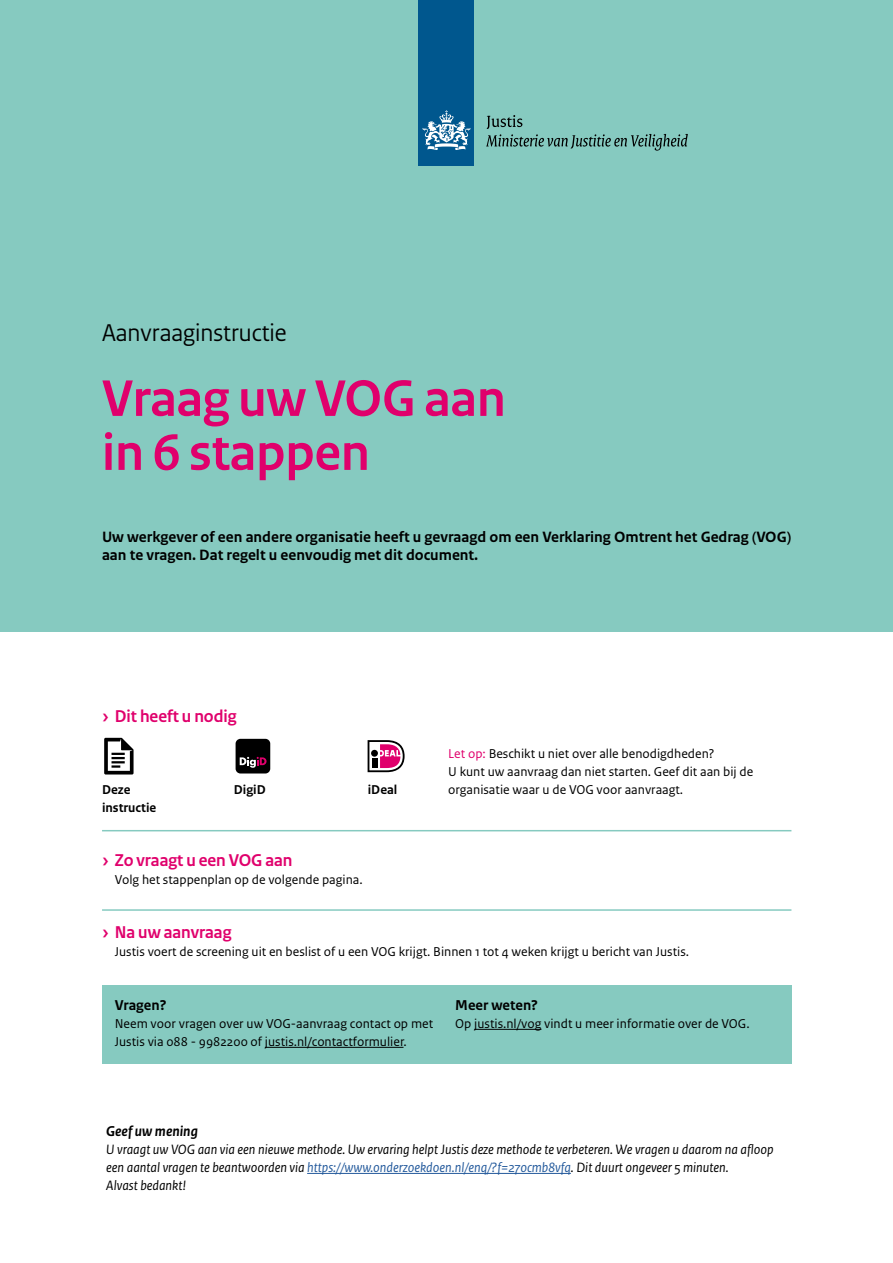
<style>
.page{position:relative;width:893px;height:1263px;background:#fff}
.page>*{position:absolute;margin:0;border:0;box-sizing:border-box;transform-origin:0 0}
.H1_01_RO_Titel{font:700 54px "Rijksoverheid Sans Heading";color:#e0006c}
.P_02_RO_Subtitel{font:25.5px "Rijksoverheid Sans Heading";color:#000}
.t1{font:700 18px "Rijksoverheid Sans Heading";color:#e0006c}
.P_10_RO_Broodtekst_S{font:700 15.75px "Rijksoverheid Sans Text";color:#000}
.P_10_RO_Broodtekst_S-2{font:700 15px "Rijksoverheid Sans Text";color:#000}
.P_10_RO_Broodtekst_S-3{font:italic 700 15px "Rijksoverheid Sans Text";color:#000}
.P_10_RO_Broodtekst_S-4{font:italic 14.25px/18px "Rijksoverheid Sans Text";color:#000}
.P_10_RO_Broodtekst_S-5{font:13.5px/18px "Rijksoverheid Sans Text";color:#000}
.P_10_RO_Broodtekst_S-6{font:700 13.5px "Rijksoverheid Sans Text";color:#000}
.s1{font-family:"Rijksoverheid Sans Text"}
.s2{color:#e0006c}
.s3{color:#245a9c}
</style>
<div class="page">
<div style="left:0;top:0;width:893px;height:631px;background:#86cac0"></div>
<div style="left:419px;top:0;width:55px;height:166px;background:#00578e"></div>
<svg style="left:423px;top:110px;width:47px;height:40px"></svg>
<svg style="left:486px;top:115px;width:202px;height:36px"></svg>
<hr style="left:102px;top:909px;width:689px;height:2px;background:#86cac0">
<hr style="left:102px;top:830px;width:689px;height:1px;background:#86cac0">
<div style="left:102px;top:985px;width:689px;height:79px;background:#86cac0"></div>
<hr style="left:265px;top:1047px;width:138px;height:1px;background:#000">
<hr style="left:474px;top:1029px;width:67px;height:1px;background:#000">
<hr style="left:307px;top:1173px;width:264px;height:1px;background:#245a9c">
<svg style="left:104px;top:738px;width:30px;height:36px"></svg>
<div style="left:236px;top:739px;width:34px;height:34px;background:#000;border-radius:5px"></div>
<svg style="left:240px;top:757px;width:27px;height:11px"></svg>
<svg style="left:367px;top:740px;width:38px;height:33px"></svg>
<p class="P_02_RO_Subtitel" style="left:102px;top:318px;width:186px">Aanvraaginstructie</p>
<h1 class="H1_01_RO_Titel" style="left:102px;top:368px;width:405px">Vraag uw VOG aan</h1>
<h1 class="H1_01_RO_Titel" style="left:102px;top:422px;width:269px">in 6 stappen</h1>
<p class="P_10_RO_Broodtekst_S" style="left:102px;top:528px;width:690px">Uw werkgever of een andere organisatie heeft u gevraagd om een Verklaring Omtrent het Gedrag (VOG)</p>
<p class="P_10_RO_Broodtekst_S" style="left:102px;top:546px;width:378px">aan te vragen. Dat regelt u eenvoudig met dit document.</p>
<p class="t1" style="left:102px;top:706px;width:136px"><span class="s1">›</span> Dit heeft u nodig</p>
<p class="P_10_RO_Broodtekst_S-6" style="left:102px;top:782px;width:30px">Deze</p>
<p class="P_10_RO_Broodtekst_S-6" style="left:102px;top:800px;width:56px">instructie</p>
<p class="P_10_RO_Broodtekst_S-6" style="left:234px;top:782px;width:33px">DigiD</p>
<p class="P_10_RO_Broodtekst_S-6" style="left:368px;top:782px;width:31px">iDeal</p>
<p class="P_10_RO_Broodtekst_S-5" style="left:448px;top:745px;width:268px"><span class="s2">Let op:</span> Beschikt u niet over alle benodigdheden?</p>
<p class="P_10_RO_Broodtekst_S-5" style="left:448px;top:763px;width:307px">U kunt uw aanvraag dan niet starten. Geef dit aan bij de organisatie waar u de VOG voor aanvraagt.</p>
<p class="t1" style="left:102px;top:850px;width:192px"><span class="s1">›</span> Zo vraagt u een VOG aan</p>
<p class="P_10_RO_Broodtekst_S-5" style="left:115px;top:871px;width:249px">Volg het stappenplan op de volgende pagina.</p>
<p class="t1" style="left:102px;top:922px;width:131px"><span class="s1">›</span> Na uw aanvraag</p>
<p class="P_10_RO_Broodtekst_S-5" style="left:115px;top:943px;width:576px">Justis voert de screening uit en beslist of u een VOG krijgt. Binnen 1 tot 4 weken krijgt u bericht van Justis.</p>
<p class="P_10_RO_Broodtekst_S-2" style="left:115px;top:996px;width:53px">Vragen?</p>
<p class="P_10_RO_Broodtekst_S-5" style="left:115px;top:1015px;width:320px">Neem voor vragen over uw VOG-aanvraag contact op met</p>
<p class="P_10_RO_Broodtekst_S-5" style="left:115px;top:1033px;width:294px">Justis via 088 - 9982200 of justis.nl/contactformulier.</p>
<p class="P_10_RO_Broodtekst_S-2" style="left:455px;top:996px;width:84px">Meer weten?</p>
<p class="P_10_RO_Broodtekst_S-5" style="left:455px;top:1015px;width:296px">Op justis.nl/vog vindt u meer informatie over de VOG.</p>
<p class="P_10_RO_Broodtekst_S-3" style="left:106px;top:1122px;width:93px">Geef uw mening</p>
<p class="P_10_RO_Broodtekst_S-4" style="left:106px;top:1141px;width:669px">U vraagt uw VOG aan via een nieuwe methode. Uw ervaring helpt Justis deze methode te verbeteren. We vragen u daarom na afloop een aantal vragen te beantwoorden via <span class="s3">https://www.onderzoekdoen.nl/enq/?f=27ocmb8vfq</span>. Dit duurt ongeveer 5 minuten.</p>
<p class="P_10_RO_Broodtekst_S-4" style="left:106px;top:1177px;width:82px">Alvast bedankt!</p>
</div>
